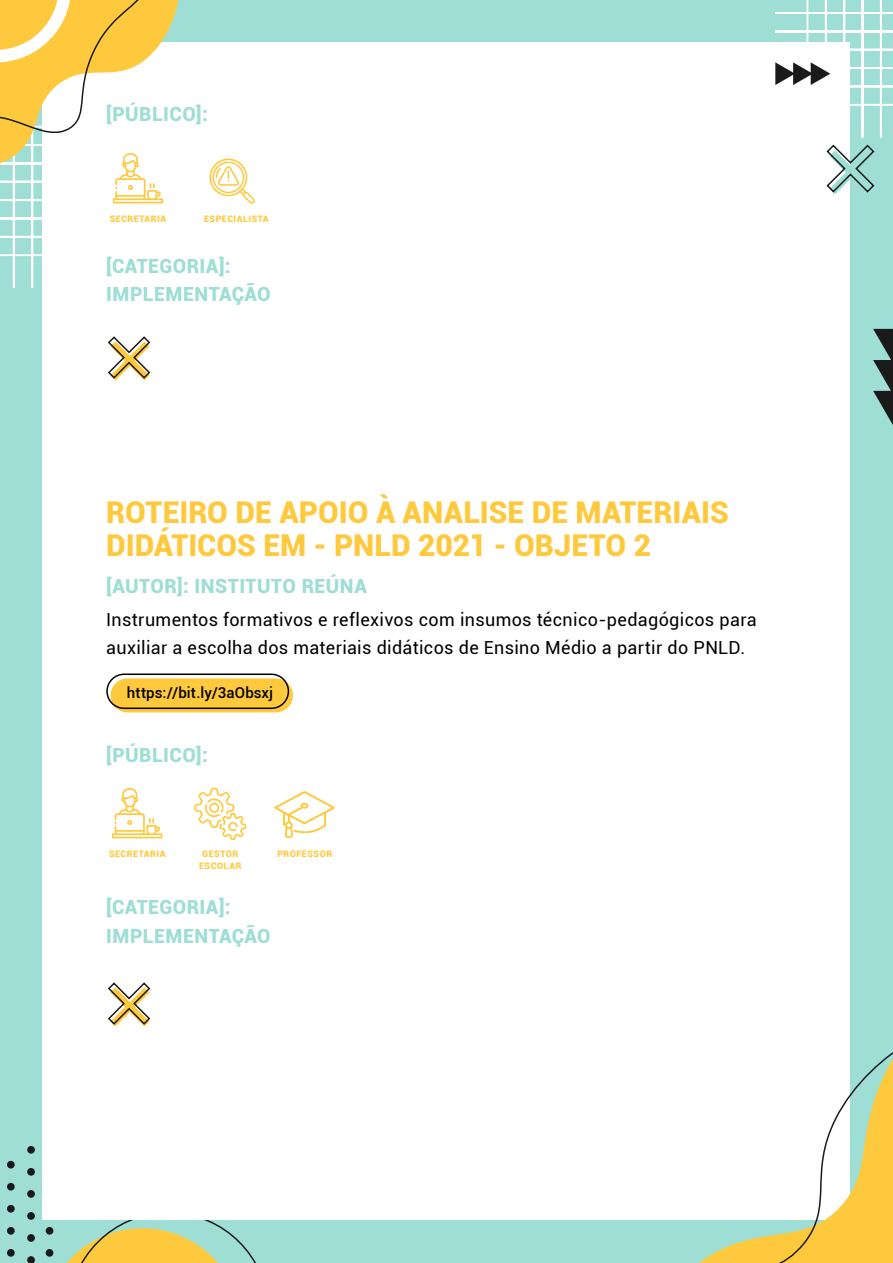
<style>
.page{position:relative;width:893px;height:1263px;background:#9eded4}
.page>*{position:absolute;margin:0;border:0;box-sizing:border-box;transform-origin:0 0}
.t1{font:900 30px/33px "Roboto";color:#ffc93d}
.t2{font:900 19.5px/28.5px "Roboto";letter-spacing:.025em;color:#9eded4}
.t3{font:18px/28.5px "Roboto";letter-spacing:.015em;color:#000}
.t4{font:500 15px "Roboto";letter-spacing:.005em;color:#000}
.t5{font:900 9px/12px "Roboto";letter-spacing:.055em;color:#ffc93d;text-align:center}
</style>
<div class="page">
<hr style="left:0;top:94px;width:1px;height:194px;background:#fff">
<hr style="left:13px;top:94px;width:2px;height:194px;background:#fff">
<hr style="left:31px;top:94px;width:2px;height:194px;background:#fff">
<hr style="left:0;top:218px;width:120px;height:1px;background:#fff">
<hr style="left:0;top:236px;width:120px;height:2px;background:#fff">
<hr style="left:0;top:254px;width:120px;height:2px;background:#fff">
<svg style="left:873px;top:329px;width:20px;height:96px"></svg>
<svg style="left:45px;top:1220px;width:211px;height:43px"></svg>
<div style="left:46px;top:1227px;width:7px;height:8px;background:#1a1a1a;border-radius:50%"></div>
<div style="left:46px;top:1249px;width:7px;height:8px;background:#1a1a1a;border-radius:50%"></div>
<div style="left:27px;top:1146px;width:8px;height:8px;background:#1a1a1a;border-radius:50%"></div>
<div style="left:27px;top:1168px;width:8px;height:8px;background:#1a1a1a;border-radius:50%"></div>
<div style="left:27px;top:1190px;width:8px;height:8px;background:#1a1a1a;border-radius:50%"></div>
<div style="left:27px;top:1212px;width:8px;height:8px;background:#1a1a1a;border-radius:50%"></div>
<div style="left:27px;top:1234px;width:8px;height:8px;background:#1a1a1a;border-radius:50%"></div>
<div style="left:27px;top:1256px;width:8px;height:7px;background:#1a1a1a;border-radius:50%"></div>
<div style="left:7px;top:1161px;width:8px;height:7px;background:#1a1a1a;border-radius:50%"></div>
<div style="left:7px;top:1183px;width:8px;height:7px;background:#1a1a1a;border-radius:50%"></div>
<div style="left:7px;top:1205px;width:8px;height:7px;background:#1a1a1a;border-radius:50%"></div>
<div style="left:7px;top:1227px;width:8px;height:8px;background:#1a1a1a;border-radius:50%"></div>
<div style="left:7px;top:1249px;width:8px;height:8px;background:#1a1a1a;border-radius:50%"></div>
<div style="left:43px;top:43px;width:807px;height:1177px;background:#fff"></div>
<hr style="left:806px;top:0;width:2px;height:137px;background:#fff">
<hr style="left:825px;top:0;width:2px;height:137px;background:#fff">
<hr style="left:843px;top:0;width:2px;height:137px;background:#fff">
<hr style="left:862px;top:0;width:1px;height:137px;background:#fff">
<hr style="left:880px;top:0;width:2px;height:137px;background:#fff">
<hr style="left:775px;top:0;width:118px;height:1px;background:#fff">
<hr style="left:775px;top:12px;width:118px;height:2px;background:#fff">
<hr style="left:775px;top:30px;width:118px;height:2px;background:#fff">
<hr style="left:775px;top:49px;width:118px;height:2px;background:#fff">
<hr style="left:775px;top:67px;width:118px;height:2px;background:#fff">
<hr style="left:775px;top:86px;width:118px;height:1px;background:#fff">
<hr style="left:775px;top:104px;width:118px;height:2px;background:#fff">
<svg style="left:826px;top:144px;width:49px;height:50px"></svg>
<svg style="left:775px;top:62px;width:55px;height:23px"></svg>
<svg style="left:699px;top:1052px;width:194px;height:211px"></svg>
<svg style="left:108px;top:336px;width:43px;height:44px"></svg>
<svg style="left:0;top:0;width:194px;height:203px"></svg>
<svg style="left:209px;top:158px;width:46px;height:46px"></svg>
<div style="left:111px;top:678px;width:182px;height:34px;background:#ffc93d;border-radius:17px"></div>
<div style="left:106px;top:673px;width:183px;height:36px;border:2px solid #000;border-radius:17px"></div>
<svg style="left:108px;top:982px;width:43px;height:44px"></svg>
<svg style="left:194px;top:788px;width:52px;height:52px"></svg>
<svg style="left:112px;top:788px;width:50px;height:50px"></svg>
<svg style="left:274px;top:791px;width:61px;height:47px"></svg>
<p class="t2" style="left:106px;top:99px;width:103px">[PÚBLICO]:</p>
<p class="t5" style="left:110px;top:212px;width:58px">SECRETARIA</p>
<p class="t5" style="left:204px;top:212px;width:66px">ESPECIALISTA</p>
<p class="t2" style="left:106px;top:251px;width:166px">[CATEGORIA]:<br>IMPLEMENTAÇÃO</p>
<h1 class="t1" style="left:106px;top:494px;width:624px">ROTEIRO DE APOIO À ANALISE DE MATERIAIS<br>DIDÁTICOS EM - PNLD 2021 - OBJETO 2</h1>
<p class="t2" style="left:106px;top:571px;width:262px">[AUTOR]: INSTITUTO REÚNA</p>
<p class="t3" style="left:106px;top:604px;width:652px">Instrumentos formativos e reflexivos com insumos técnico-pedagógicos para auxiliar a escolha dos materiais didáticos de Ensino Médio a partir do PNLD.</p>
<p class="t4" style="left:127px;top:682px;width:148px">https://bit.ly/3aObsxj</p>
<p class="t2" style="left:106px;top:740px;width:103px">[PÚBLICO]:</p>
<p class="t5" style="left:109px;top:847px;width:58px">SECRETARIA</p>
<p class="t5" style="left:277px;top:847px;width:56px">PROFESSOR</p>
<p class="t5" style="left:199px;top:847px;width:44px">GESTOR<br>ESCOLAR</p>
<p class="t2" style="left:106px;top:892px;width:166px">[CATEGORIA]:<br>IMPLEMENTAÇÃO</p>
</div>
